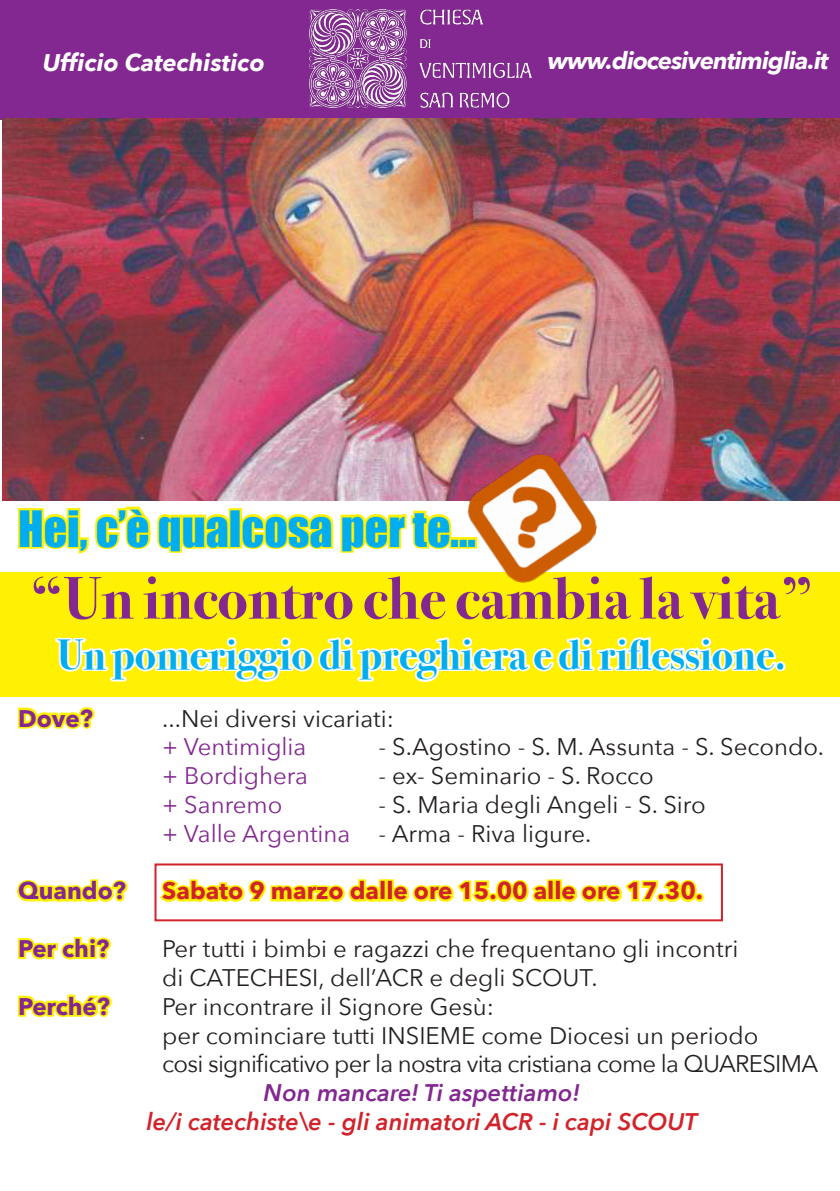
<style>
.page{position:relative;width:840px;height:1191px;background:#fff}
.page>*{position:absolute;margin:0;border:0;box-sizing:border-box;transform-origin:0 0}
.t1{font:700 60px "Bodoni Svty Two OSITCTT";color:#822890}
.t2{font:46px "Impact";color:#00aeef}
.t3{font:700 42px "Bodoni Svty Two OSITCTT";color:#00aeef}
.t4{font:24px "Avenir Next";color:#231f20}
.t5{font:24px "Avenir Next";letter-spacing:-.03em;color:#231f20}
.t6{font:italic 600 24px "Avenir Next";color:#d1232a}
.t7{font:700 24px "Avenir Next";color:#d1232a}
.t8{font:24px "Avenir Next";color:#822890}
.t9{font:700 24px "Avenir Next";color:#822890}
.t10{font:italic 700 24px "Avenir Next";letter-spacing:-.04em;color:#fff}
.t11{font:italic 600 24px "Avenir Next";color:#822890}
.t12{font:italic 700 24px "Avenir Next";color:#fff}
.s1{color:#822890}
</style>
<div class="page">
<div style="left:0;top:572px;width:839px;height:124px;background:#fff101"></div>
<div style="left:0;top:0;width:839px;height:119px;background:#822890"></div>
<img style="left:3px;top:118px;width:835px;height:383px">
<img style="left:309px;top:9px;width:223px;height:100px">
<svg style="left:18px;top:506px;width:768px;height:176px"></svg>
<svg style="left:17px;top:707px;width:78px;height:22px"></svg>
<svg style="left:17px;top:879px;width:111px;height:23px"></svg>
<svg style="left:160px;top:879px;width:221px;height:23px"></svg>
<div style="left:378px;top:879px;width:8px;height:22px;border:4px solid #fff101"></div>
<div style="left:386px;top:879px;width:8px;height:22px;border:4px solid #fff101"></div>
<svg style="left:389px;top:879px;width:160px;height:23px"></svg>
<div style="left:546px;top:879px;width:8px;height:22px;border:4px solid #fff101"></div>
<div style="left:553px;top:879px;width:8px;height:22px;border:4px solid #fff101"></div>
<svg style="left:557px;top:879px;width:147px;height:23px"></svg>
<svg style="left:17px;top:936px;width:94px;height:24px"></svg>
<svg style="left:17px;top:994px;width:95px;height:24px"></svg>
<div style="left:154px;top:863px;width:568px;height:58px;border:2px solid #d1232a"></div>
<img style="left:456px;top:443px;width:152px;height:151px">
<p class="t12" style="left:43px;top:42px;width:223px">Ufficio Catechistico</p>
<p class="t10" style="left:547px;top:40px;width:282px">www.diocesiventimiglia.it</p>
<p class="t2" style="left:18px;top:493px;width:459px">Hei, c’è qualcosa per te...</p>
<p class="t1" style="left:30px;top:563px;width:784px">“Un incontro che cambia la vita”</p>
<p class="t3" style="left:57px;top:630px;width:730px">Un pomeriggio di preghiera e di riflessione.</p>
<p class="t9" style="left:18px;top:697px;width:76px">Dove?</p>
<p class="t4" style="left:162px;top:698px;width:233px">...Nei diversi vicariati:</p>
<p class="t8" style="left:162px;top:727px;width:145px">+ Ventimiglia</p>
<p class="t4" style="left:378px;top:727px;width:446px">- S.Agostino - S. M. Assunta - S. Secondo.</p>
<p class="t8" style="left:162px;top:755px;width:147px">+ Bordighera</p>
<p class="t4" style="left:378px;top:755px;width:276px">- ex- Seminario - S. Rocco</p>
<p class="t8" style="left:162px;top:784px;width:122px">+ Sanremo</p>
<p class="t4" style="left:378px;top:784px;width:328px">- S. Maria degli Angeli - S. Siro</p>
<p class="t4" style="left:162px;top:813px;width:430px"><span class="s1">+ Valle Argentina</span> - Arma - Riva ligure.</p>
<p class="t9" style="left:18px;top:870px;width:109px">Quando?</p>
<p class="t7" style="left:162px;top:870px;width:542px">Sabato 9 marzo dalle ore 15.00 alle ore 17.30.</p>
<p class="t9" style="left:18px;top:928px;width:93px">Per chi?</p>
<p class="t4" style="left:162px;top:928px;width:577px">Per tutti i bimbi e ragazzi che frequentano gli incontri</p>
<p class="t4" style="left:162px;top:957px;width:436px">di CATECHESI, dell’ACR e degli SCOUT.</p>
<p class="t9" style="left:18px;top:985px;width:93px">Perché?</p>
<p class="t4" style="left:162px;top:986px;width:333px">Per incontrare il Signore Gesù:</p>
<p class="t4" style="left:162px;top:1015px;width:597px">per cominciare tutti INSIEME come Diocesi un periodo</p>
<p class="t5" style="left:162px;top:1043px;width:657px">cosi significativo per la nostra vita cristiana come la QUARESIMA</p>
<p class="t11" style="left:263px;top:1072px;width:318px">Non mancare! Ti aspettiamo!</p>
<p class="t6" style="left:146px;top:1101px;width:552px">le/i catechiste\e - gli animatori ACR - i capi SCOUT</p>
</div>
